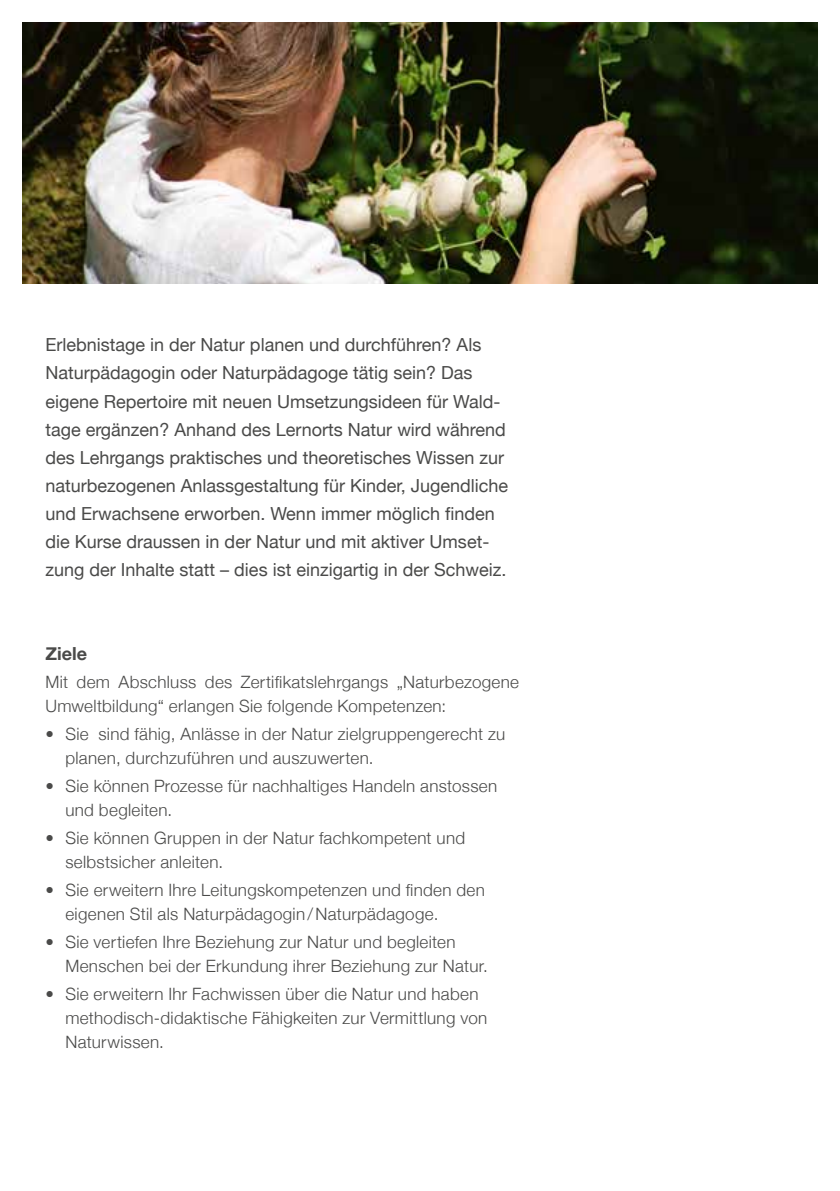
<style>
.page{position:relative;width:840px;height:1191px;background:#fff}
.page>*{position:absolute;margin:0;border:0;box-sizing:border-box;transform-origin:0 0}
.t1{font:18px/28px "Helvetica Neue";color:#4a4a49}
.t2{font:700 18px "Helvetica Neue";color:#4a4a49}
.t3{font:300 17px/24px "Helvetica Neue";letter-spacing:.02em;color:#4a4a49}
</style>
<div class="page">
<img style="left:23px;top:23px;width:793px;height:260px">
<p class="t1" style="left:45px;top:331px;width:464px">Erlebnistage in der Natur planen und durchführen? Als Naturpädagogin oder Naturpädagoge tätig sein? Das eigene Repertoire mit neuen Umsetzungsideen für Wald&shy;tage ergänzen? Anhand des Lernorts Natur wird während des Lehrgangs praktisches und theoretisches Wissen zur naturbezogenen Anlassgestaltung für Kinder, Jugendliche und Erwachsene erworben. Wenn immer möglich finden die Kurse draussen in der Natur und mit aktiver Umset&shy;zung der Inhalte statt – dies ist einzigartig in der Schweiz.</p>
<p class="t2" style="left:45px;top:642px;width:43px">Ziele</p>
<p class="t3" style="left:45px;top:669px;width:475px">Mit dem Abschluss des Zertifikatslehrgangs „Naturbezogene<br>Umweltbildung“ erlangen Sie folgende Kompetenzen:</p>
<p class="t3" style="left:65px;top:721px;width:441px;text-indent:-20px">• Sie sind fähig, Anlässe in der Natur zielgruppengerecht zu planen, durchzuführen und auszuwerten.</p>
<p class="t3" style="left:65px;top:773px;width:433px;text-indent:-20px">• Sie können Prozesse für nachhaltiges Handeln anstossen und begleiten.</p>
<p class="t3" style="left:65px;top:825px;width:401px;text-indent:-20px">• Sie können Gruppen in der Natur fachkompetent und selbstsicher anleiten.</p>
<p class="t3" style="left:65px;top:877px;width:421px;text-indent:-20px">• Sie erweitern Ihre Leitungskompetenzen und finden den eigenen Stil als Naturpädagogin /Naturpädagoge.</p>
<p class="t3" style="left:65px;top:929px;width:424px;text-indent:-20px">• Sie vertiefen Ihre Beziehung zur Natur und begleiten<br>Menschen bei der Erkundung ihrer Beziehung zur Natur.</p>
<p class="t3" style="left:65px;top:981px;width:423px;text-indent:-20px">• Sie erweitern Ihr Fachwissen über die Natur und haben methodisch-didaktische Fähigkeiten zur Vermittlung von<br>Naturwissen.</p>
</div>
